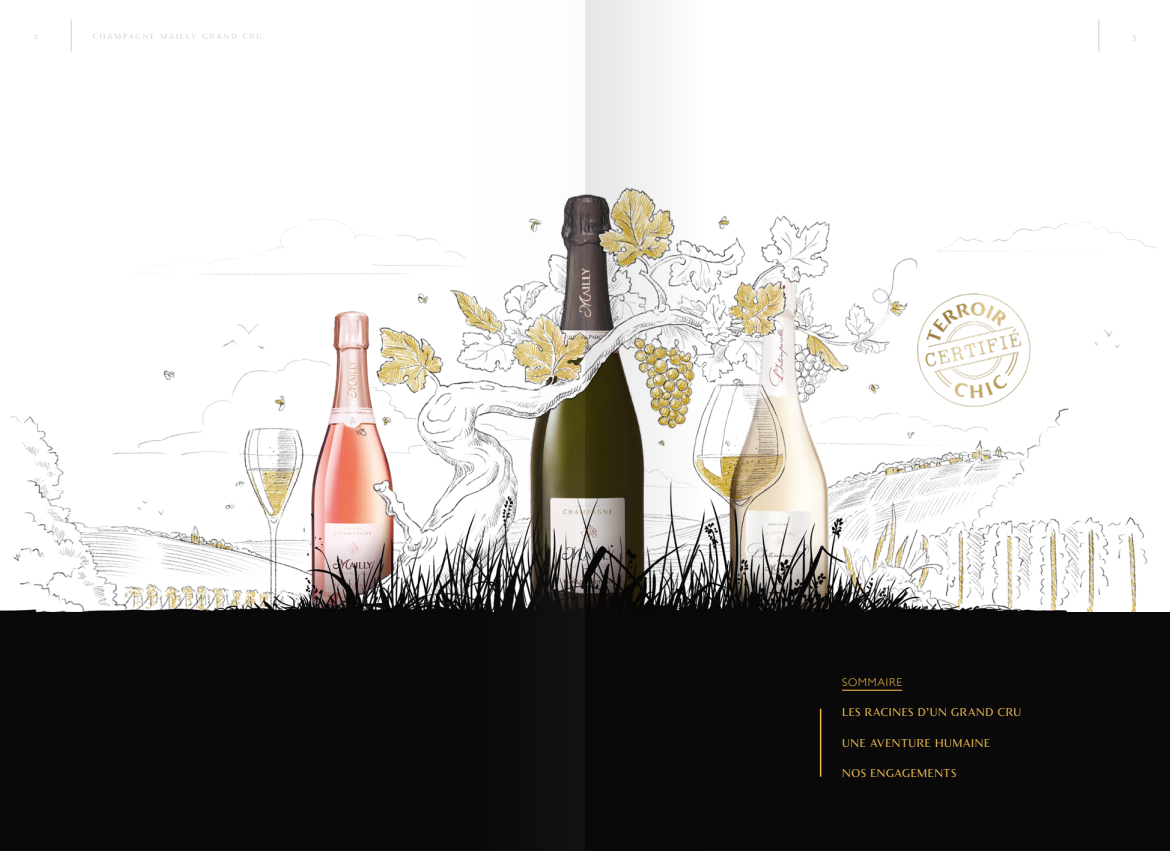
<style>
.page{position:relative;width:1170px;height:851px;background:#fff}
.page>*{position:absolute;margin:0;border:0;box-sizing:border-box;transform-origin:0 0}
.t1{font:11.25px "Clarice";letter-spacing:.055em;color:#fdc652}
.t2{font:300 11.25px "Gill Sans";letter-spacing:.075em;color:#fdc652}
.t3{font:8.75px "Clarice";color:#d0d0d0}
.t4{font:7.5px "Clarice";letter-spacing:.265em;color:#d0d0d0}
</style>
<div class="page">
<img style="left:0;top:20px;width:1157px;height:592px">
<div style="left:0;top:612px;width:1169px;height:238px;background:#090909"></div>
<hr style="left:1098px;top:19px;width:1px;height:33px;background:#d0d0d0">
<hr style="left:71px;top:19px;width:1px;height:33px;background:#d0d0d0">
<hr style="left:842px;top:690px;width:59px;height:1px;background:#fdc652">
<hr style="left:820px;top:708px;width:1px;height:68px;background:#fdc652">
<svg style="left:585px;top:0;width:132px;height:612px"></svg>
<svg style="left:452px;top:20px;width:133px;height:592px"></svg>
<p class="t3" style="left:34px;top:31px;width:6px">2</p>
<p class="t4" style="left:93px;top:32px;width:170px">CHAMPAGNE MAILLY GRAND CRU</p>
<p class="t3" style="left:1132px;top:31px;width:5px">3</p>
<p class="t2" style="left:842px;top:673px;width:61px">SOMMAIRE</p>
<p class="t1" style="left:842px;top:705px;width:180px">LES RACINES D’UN GRAND CRU</p>
<p class="t1" style="left:842px;top:735px;width:149px">UNE AVENTURE HUMAINE</p>
<p class="t1" style="left:842px;top:765px;width:116px">NOS ENGAGEMENTS</p>
</div>
